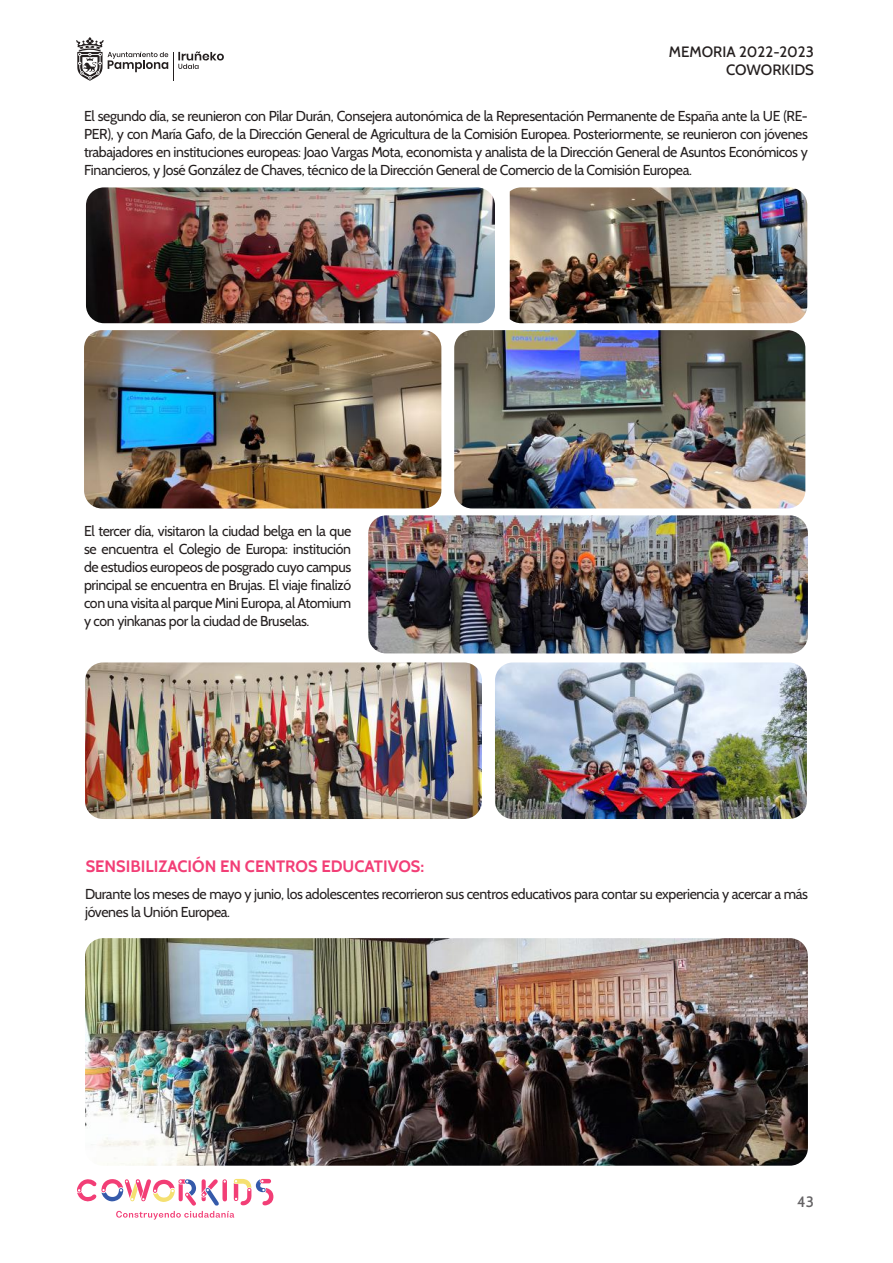
<style>
.page{position:relative;width:893px;height:1263px;background:#fff}
.page>*{position:absolute;margin:0;border:0;box-sizing:border-box;transform-origin:0 0}
.t1{font:700 16.5px "Cabin";color:#f23e76}
.t2{font:500 15px/18px "Cabin";color:#241f1f;text-align:right}
.t3{font:500 15px "Cabin";color:#656365}
.t4{font:14.4px/18px "Cabin";letter-spacing:-.025em;color:#241f1f;text-align:justify}
</style>
<div class="page">
<svg style="left:77px;top:1178px;width:196px;height:41px"></svg>
<svg style="left:76px;top:37px;width:148px;height:44px"></svg>
<img style="left:85px;top:938px;width:723px;height:228px">
<img style="left:85px;top:662px;width:397px;height:157px">
<img style="left:368px;top:515px;width:440px;height:138px">
<img style="left:495px;top:662px;width:312px;height:157px">
<img style="left:86px;top:187px;width:409px;height:136px">
<img style="left:510px;top:187px;width:297px;height:136px">
<img style="left:84px;top:330px;width:357px;height:178px">
<img style="left:454px;top:330px;width:351px;height:178px">
<p class="t2" style="left:669px;top:42px;width:147px">MEMORIA 2022-2023<br>COWORKIDS</p>
<p class="t4" style="left:84px;top:106px;width:725px">El segundo día, se reunieron con Pilar Durán, Consejera autonómica de la Representación Permanente de España ante la UE (RE-PER), y con María Gafo, de la Dirección General de Agricultura de la Comisión Europea. Posteriormente, se reunieron con jóvenes trabajadores en instituciones europeas: Joao Vargas Mota, economista y analista de la Dirección General de Asuntos Económicos y Financieros, y José González de Chaves, técnico de la Dirección General de Comercio de la Comisión Europea.</p>
<p class="t4" style="left:84px;top:522px;width:269px">El tercer día, visitaron la ciudad belga en la que se encuentra el Colegio de Europa: institución de estudios europeos de posgrado cuyo campus principal se encuentra en Brujas. El viaje finalizó con una visita al parque Mini Europa, al Atomium y con yinkanas por la ciudad de Bruselas.</p>
<p class="t1" style="left:86px;top:856px;width:340px">SENSIBILIZACIÓN EN CENTROS EDUCATIVOS:</p>
<p class="t4" style="left:85px;top:884px;width:724px">Durante los meses de mayo y junio, los adolescentes recorrieron sus centros educativos para contar su experiencia y acercar a más jóvenes la Unión Europea.</p>
<p class="t3" style="left:797px;top:1192px;width:18px">43</p>
</div>
